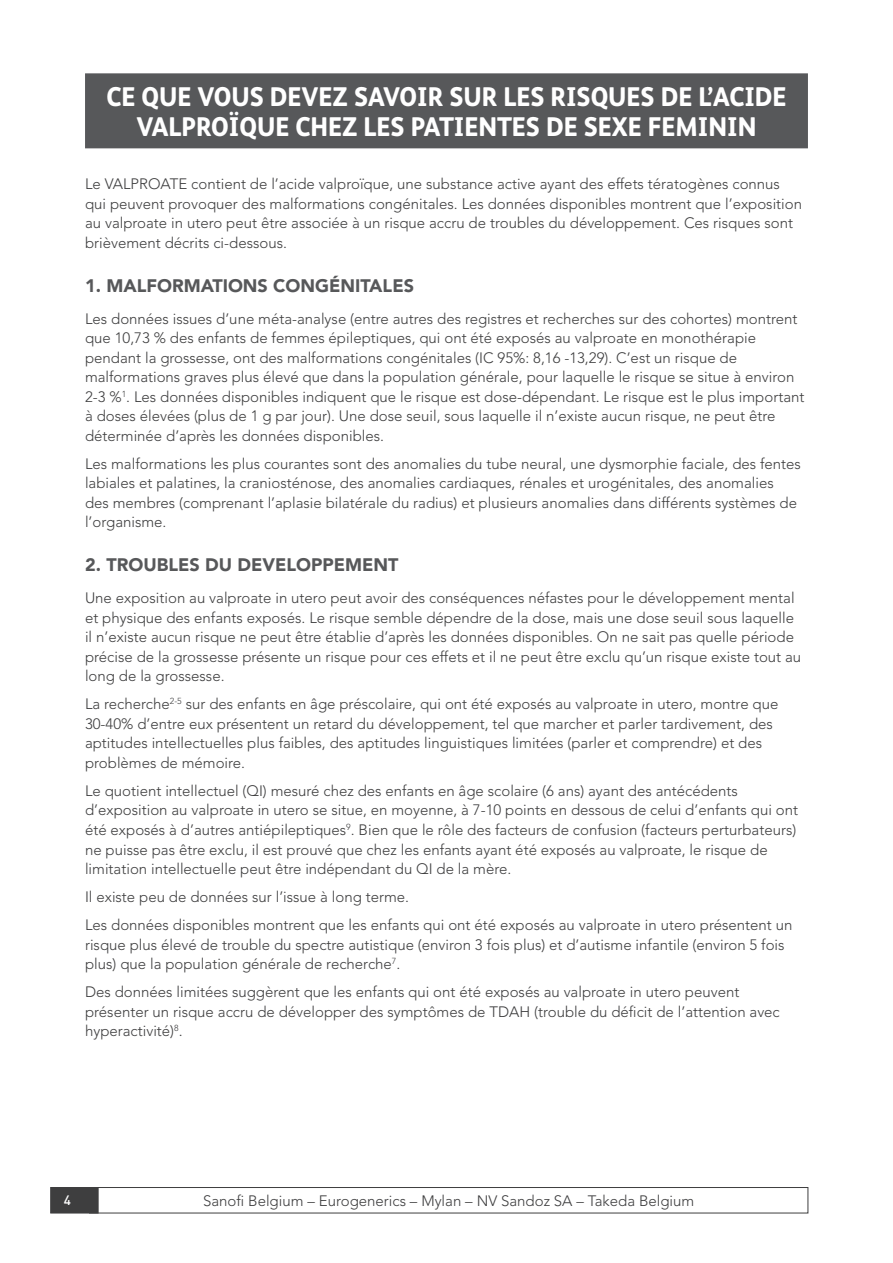
<style>
.page{position:relative;width:893px;height:1263px;background:#fff}
.page>*{position:absolute;margin:0;border:0;box-sizing:border-box;transform-origin:0 0}
.Title_-_purple{font:800 27px/30px "FS Albert Pro";color:#fff;text-align:center;scale:.92 1}
.sub_title{font:900 18px "Avenir LT Std";color:#57585a}
.body_copy{font:300 15px/19.5px "Avenir LT Std";color:#3e3e3f}
.t1{font:500 13.5px "DIN Pro";color:#fff}
</style>
<div class="page">
<div style="left:85px;top:73px;width:723px;height:75px;background:#57585a"></div>
<div style="left:50px;top:1187px;width:48px;height:26px;background:#3e3e3f;border:1px solid #3e3e3f"></div>
<div style="left:89px;top:1187px;width:719px;height:26px;border:1px solid #3e3e3f"></div>
<p class="Title_-_purple" style="left:106px;top:80px;width:741px">CE QUE VOUS DEVEZ SAVOIR SUR LES RISQUES DE L’ACIDE<br>VALPROÏQUE CHEZ LES PATIENTES DE SEXE FEMININ</p>
<p class="body_copy" style="left:85px;top:174px;width:719px">Le VALPROATE contient de l’acide valproïque, une substance active ayant des effets tératogènes connus qui peuvent provoquer des malformations congénitales. Les données disponibles montrent que l’exposition au valproate in utero peut être associée à un risque accru de troubles du développement. Ces risques sont brièvement décrits ci-dessous.</p>
<p class="sub_title" style="left:85px;top:274px;width:330px">1. MALFORMATIONS CONGÉNITALES</p>
<p class="body_copy" style="left:85px;top:309px;width:721px">Les données issues d’une méta-analyse (entre autres des registres et recherches sur des cohortes) montrent que 10,73 % des enfants de femmes épileptiques, qui ont été exposés au valproate en monothérapie pendant la grossesse, ont des malformations congénitales (IC 95%: 8,16 -13,29). C’est un risque de malformations graves plus élevé que dans la population générale, pour laquelle le risque se situe à environ 2-3 %<sup>1</sup>. Les données disponibles indiquent que le risque est dose-dépendant. Le risque est le plus important à doses élevées (plus de 1 g par jour). Une dose seuil, sous laquelle il n’existe aucun risque, ne peut être déterminée d’après les données disponibles.</p>
<p class="body_copy" style="left:85px;top:454px;width:717px">Les malformations les plus courantes sont des anomalies du tube neural, une dysmorphie faciale, des fentes labiales et palatines, la craniosténose, des anomalies cardiaques, rénales et urogénitales, des anomalies des membres (comprenant l’aplasie bilatérale du radius) et plusieurs anomalies dans différents systèmes de l’organisme.</p>
<p class="sub_title" style="left:85px;top:554px;width:315px">2. TROUBLES DU DEVELOPPEMENT</p>
<p class="body_copy" style="left:85px;top:589px;width:718px">Une exposition au valproate in utero peut avoir des conséquences néfastes pour le développement mental et physique des enfants exposés. Le risque semble dépendre de la dose, mais une dose seuil sous laquelle il n’existe aucun risque ne peut être établie d’après les données disponibles. On ne sait pas quelle période précise de la grossesse présente un risque pour ces effets et il ne peut être exclu qu’un risque existe tout au long de la grossesse.</p>
<p class="body_copy" style="left:85px;top:695px;width:695px">La recherche<sup>2-5</sup> sur des enfants en âge préscolaire, qui ont été exposés au valproate in utero, montre que 30-40% d’entre eux présentent un retard du développement, tel que marcher et parler tardivement, des aptitudes intellectuelles plus faibles, des aptitudes linguistiques limitées (parler et comprendre) et des problèmes de mémoire.</p>
<p class="body_copy" style="left:85px;top:781px;width:715px">Le quotient intellectuel (QI) mesuré chez des enfants en âge scolaire (6 ans) ayant des antécédents d’exposition au valproate in utero se situe, en moyenne, à 7-10 points en dessous de celui d’enfants qui ont été exposés à d’autres antiépileptiques<sup>9</sup>. Bien que le rôle des facteurs de confusion (facteurs perturbateurs) ne puisse pas être exclu, il est prouvé que chez les enfants ayant été exposés au valproate, le risque de limitation intellectuelle peut être indépendant du QI de la mère.</p>
<p class="body_copy" style="left:85px;top:887px;width:326px">Il existe peu de données sur l’issue à long terme.</p>
<p class="body_copy" style="left:85px;top:915px;width:709px">Les données disponibles montrent que les enfants qui ont été exposés au valproate in utero présentent un risque plus élevé de trouble du spectre autistique (environ 3 fois plus) et d’autisme infantile (environ 5 fois plus) que la population générale de recherche<sup>7</sup>.</p>
<p class="body_copy" style="left:85px;top:982px;width:696px">Des données limitées suggèrent que les enfants qui ont été exposés au valproate in utero peuvent présenter un risque accru de développer des symptômes de TDAH (trouble du déficit de l’attention avec hyperactivité)<sup>8</sup>.</p>
<p class="t1" style="left:64px;top:1189px;width:9px">4</p>
<p class="body_copy" style="left:203px;top:1191px;width:493px">Sanofi Belgium – Eurogenerics – Mylan – NV Sandoz SA – Takeda Belgium</p>
</div>
